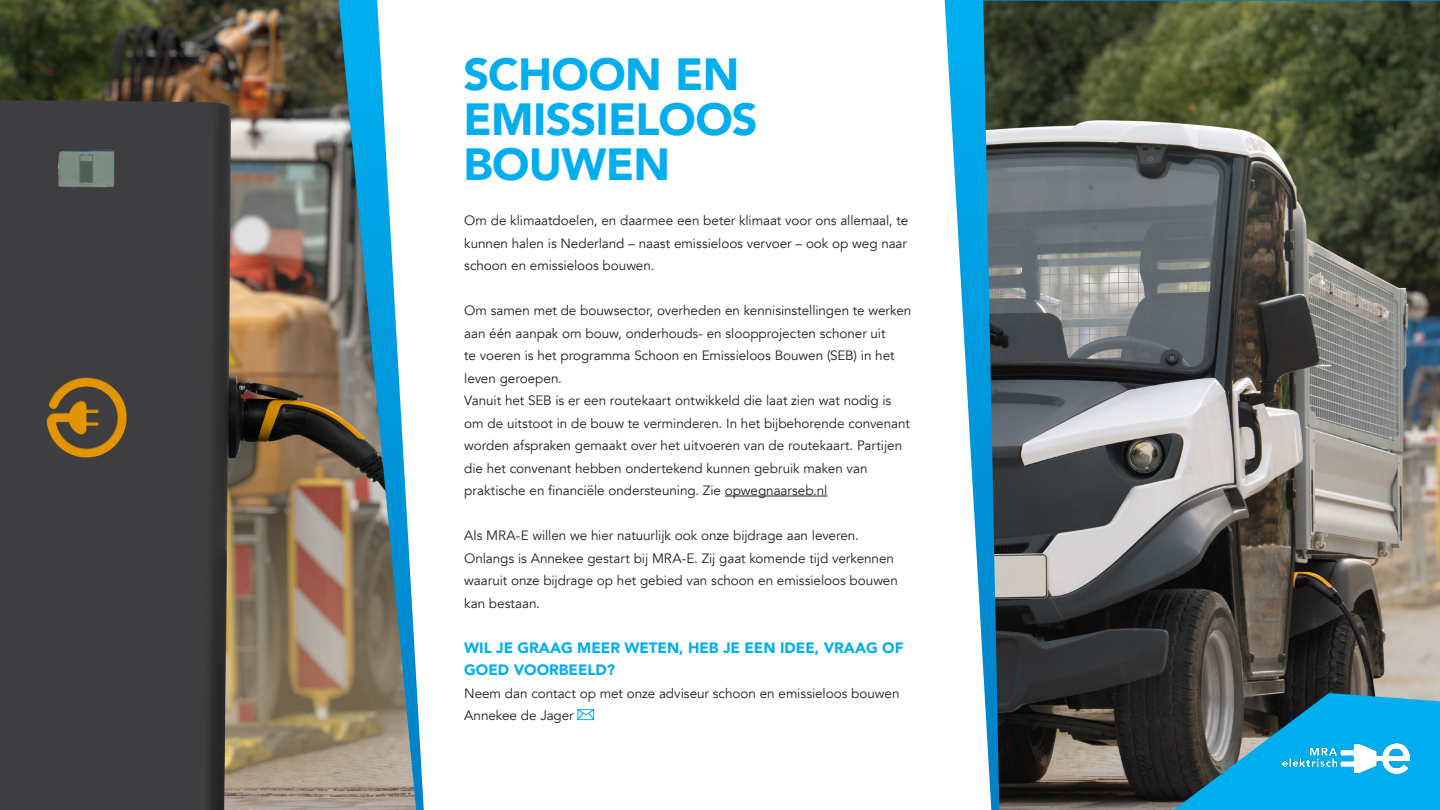
<style>
.page{position:relative;width:1440px;height:810px;background:#fff}
.page>*{position:absolute;margin:0;border:0;box-sizing:border-box;transform-origin:0 0}
.ArtikelKop{font:900 45px/45px "Avenir";letter-spacing:-.015em;color:#00aeef}
.Meerweten_Kopje{font:900 15px/22.5px "Avenir";color:#00aeef}
.t1{font:13.5px/22.5px "Avenir";letter-spacing:-.005em;color:#231f20}
</style>
<div class="page">
<hr style="left:725px;top:496px;width:102px;height:1px;background:#231f20">
<svg style="left:577px;top:709px;width:18px;height:12px"></svg>
<img style="left:0;top:0;width:416px;height:810px">
<svg style="left:945px;top:0;width:38px;height:665px"></svg>
<img style="left:983px;top:1px;width:457px;height:809px">
<svg style="left:1173px;top:693px;width:267px;height:117px;background:#1b8bb4"></svg>
<img style="left:1282px;top:744px;width:128px;height:29px">
<p class="ArtikelKop" style="left:464px;top:51px;width:296px">SCHOON EN<br>EMISSIELOOS<br>BOUWEN</p>
<p class="t1" style="left:464px;top:209px;width:445px;text-align:justify">Om de klimaatdoelen, en daarmee een beter klimaat voor ons allemaal, te kunnen halen is Nederland – naast emissieloos vervoer – ook op weg naar schoon en emissieloos bouwen.</p>
<p class="t1" style="left:464px;top:299px;width:449px">Om samen met de bouwsector, overheden en kennisinstellingen te werken aan één aanpak om bouw, onderhouds- en sloopprojecten schoner uit<br>te voeren is het programma Schoon en Emissieloos Bouwen (SEB) in het leven geroepen.</p>
<p class="t1" style="left:464px;top:389px;width:447px">Vanuit het SEB is er een routekaart ontwikkeld die laat zien wat nodig is om de uitstoot in de bouw te verminderen. In het bijbehorende convenant worden afspraken gemaakt over het uitvoeren van de routekaart. Partijen die het convenant hebben ondertekend kunnen gebruik maken van praktische en financiële ondersteuning. Zie opwegnaarseb.nl</p>
<p class="t1" style="left:464px;top:524px;width:435px">Als MRA-E willen we hier natuurlijk ook onze bijdrage aan leveren.<br>Onlangs is Annekee gestart bij MRA-E. Zij gaat komende tijd verkennen waaruit onze bijdrage op het gebied van schoon en emissieloos bouwen kan bestaan.</p>
<p class="Meerweten_Kopje" style="left:464px;top:636px;width:441px">WIL JE GRAAG MEER WETEN, HEB JE EEN IDEE, VRAAG OF<br>GOED VOORBEELD?</p>
<p class="t1" style="left:464px;top:682px;width:437px">Neem dan contact op met onze adviseur schoon en emissieloos bouwen</p>
<p class="t1" style="left:464px;top:704px;width:111px">Annekee de Jager</p>
</div>
